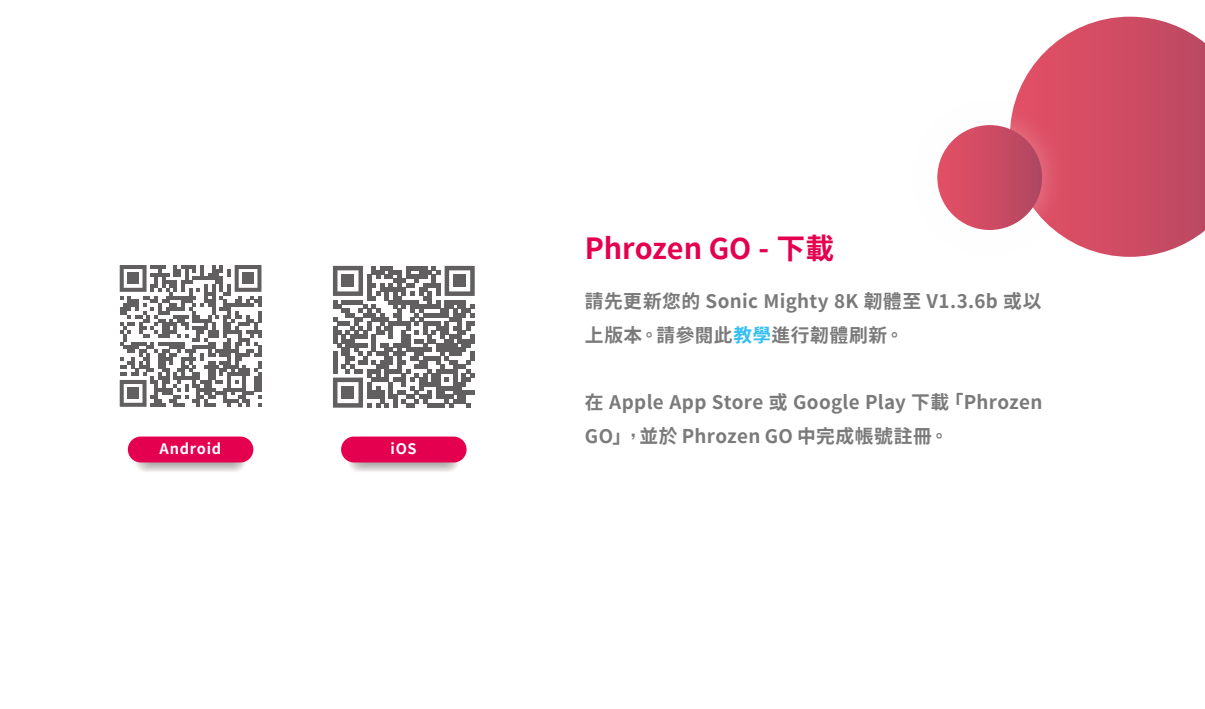
<style>
.page{position:relative;width:1205px;height:709px;background:#fff}
.page>*{position:absolute;margin:0;border:0;box-sizing:border-box;transform-origin:0 0}
.t1{font:700 28.75px "Taipei Sans TC Beta";color:#e5004f}
.t2{font:700 18.75px/33.8px "Taipei Sans TC Beta";letter-spacing:.02em;color:#7b7a7b}
.t3{font:700 14.5px "Taipei Sans TC Beta";letter-spacing:.05em;color:#fff}
.s1{color:#37bef0}
</style>
<div class="page">
<div style="left:133px;top:446px;width:114px;height:27px;background:#f7f6f6;border-radius:13px"></div>
<div style="left:135px;top:446px;width:111px;height:26px;background:#f3f2f1;border-radius:12px"></div>
<svg style="left:135px;top:446px;width:110px;height:25px"></svg>
<div style="left:137px;top:445px;width:107px;height:25px;background:#e0dedc;border-radius:12px"></div>
<svg style="left:138px;top:445px;width:106px;height:24px"></svg>
<div style="left:139px;top:444px;width:103px;height:24px;background:#c6c3c1;border-radius:11px"></div>
<svg style="left:143px;top:443px;width:97px;height:22px"></svg>
<div style="left:143px;top:443px;width:96px;height:21px;background:#ca587e;border-radius:10px"></div>
<div style="left:128px;top:436px;width:125px;height:26px;background:#e5004f;border-radius:13px"></div>
<div style="left:346px;top:446px;width:114px;height:27px;background:#f7f6f6;border-radius:13px"></div>
<div style="left:348px;top:446px;width:111px;height:26px;background:#f2f2f1;border-radius:12px"></div>
<svg style="left:349px;top:446px;width:110px;height:25px"></svg>
<div style="left:350px;top:445px;width:107px;height:25px;background:#e0dedc;border-radius:12px"></div>
<svg style="left:351px;top:445px;width:106px;height:24px"></svg>
<svg style="left:352px;top:444px;width:104px;height:24px"></svg>
<svg style="left:353px;top:444px;width:102px;height:23px"></svg>
<svg style="left:354px;top:444px;width:100px;height:22px"></svg>
<svg style="left:356px;top:443px;width:97px;height:22px"></svg>
<div style="left:357px;top:443px;width:95px;height:21px;background:#c7557c;border-radius:10px"></div>
<div style="left:341px;top:436px;width:125px;height:26px;background:#e5004f;border-radius:13px"></div>
<svg style="left:120px;top:265px;width:141px;height:142px"></svg>
<div style="left:127px;top:387px;width:12px;height:12px;background:#615f5f"></div>
<svg style="left:333px;top:266px;width:142px;height:141px"></svg>
<div style="left:341px;top:386px;width:13px;height:13px;background:#615f5f"></div>
<svg style="left:1020px;top:17px;width:185px;height:240px;background:#d05e73"></svg>
<img style="left:937px;top:87px;width:143px;height:170px">
<div style="left:937px;top:125px;width:105px;height:105px;background:linear-gradient(to right,#e75469,#b14560);border-radius:52px"></div>
<p class="t3" style="left:159px;top:440px;width:63px">Android</p>
<p class="t3" style="left:391px;top:440px;width:28px">iOS</p>
<h1 class="t1" style="left:585px;top:232px;width:251px">Phrozen GO - 下載</h1>
<p class="t2" style="left:585px;top:285px;width:458px">請先更新您的 Sonic Mighty 8K 韌體至 V1.3.6b 或以上版本。請參閱此<span class="s1">教學</span>進行韌體刷新。</p>
<p class="t2" style="left:585px;top:386px;width:459px">在 Apple App Store 或 Google Play 下載「Phrozen<br>GO」，並於 Phrozen GO 中完成帳號註冊。</p>
</div>
